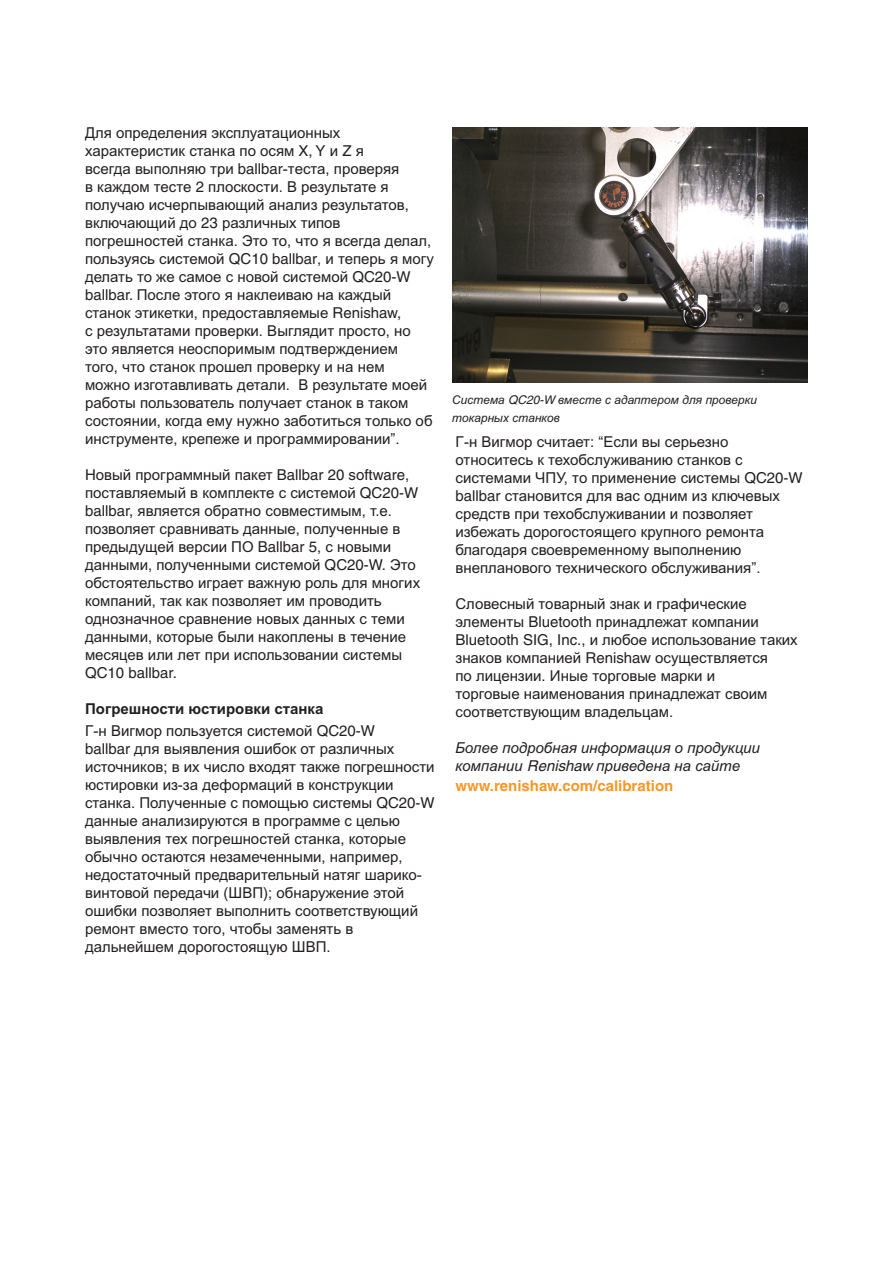
<style>
.page{position:relative;width:893px;height:1263px;background:#fff}
.page>*{position:absolute;margin:0;border:0;box-sizing:border-box;transform-origin:0 0}
.t1{font:15px/18px "Arial Cyr";color:#231f20}
.t2{font:15px/18px "Arial Cyr MT Inclined";color:#231f20}
.t3{font:700 15px "Helvetica";color:#f79727}
.t4{font:700 15px "Arial Cyr";color:#231f20}
.t5{font:12px/18px "Arial Cyr MT Inclined";color:#231f20}
.s1{font-family:"Helvetica"}
.s2{font-family:"Helvetica";font-style:italic}
</style>
<div class="page">
<img style="left:452px;top:128px;width:356px;height:255px">
<p class="t1" style="left:85px;top:124px;width:351px">Для определения эксплуатационных характеристик станка по осям <span class="s1">X, Y</span> и <span class="s1">Z</span> я<br>всегда выполняю три <span class="s1">ballbar</span>-теста, проверяя<br>в каждом тесте <span class="s1">2</span> плоскости. В результате я получаю исчерпывающий анализ результатов, включающий до <span class="s1">23</span> различных типов погрешностей станка. Это то, что я всегда делал, пользуясь системой <span class="s1">QC10 ballbar</span>, и теперь я могу делать то же самое с новой системой <span class="s1">QC20-W ballbar.</span> После этого я наклеиваю на каждый станок этикетки, предоставляемые <span class="s1">Renishaw,<br></span>с результатами проверки. Выглядит просто, но это является неоспоримым подтверждением того, что станок прошел проверку и на нем<br>можно изготавливать детали. В результате моей работы пользователь получает станок в таком состоянии, когда ему нужно заботиться только об инструменте, крепеже и программировании”.</p>
<p class="t1" style="left:85px;top:466px;width:337px">Новый программный пакет <span class="s1">Ballbar 20 software</span>, поставляемый в комплекте с системой <span class="s1">QC20-W ballbar,</span> является обратно совместимым, т.е. позволяет сравнивать данные, полученные в предыдущей версии ПО <span class="s1">Ballbar 5</span>, с новыми данными, полученными системой <span class="s1">QC20-W.</span> Это обстоятельство играет важную роль для многих компаний, так как позволяет им проводить однозначное сравнение новых данных с теми данными, которые были накоплены в течение месяцев или лет при использовании системы <span class="s1">QC10 ballbar.</span></p>
<p class="t4" style="left:85px;top:700px;width:240px">Погрешности юстировки станка</p>
<p class="t1" style="left:85px;top:722px;width:351px">Г-н Вигмор пользуется системой <span class="s1">QC20-W<br>ballbar</span> для выявления ошибок от различных источников; в их число входят также погрешности юстировки из-за деформаций в конструкции станка. Полученные с помощью системы <span class="s1">QC20-W </span>данные анализируются в программе с целью выявления тех погрешностей станка, которые обычно остаются незамеченными, например, недостаточный предварительный натяг шарико&shy;винтовой передачи (ШВП); обнаружение этой ошибки позволяет выполнить соответствующий ремонт вместо того, чтобы заменять в дальнейшем дорогостоящую ШВП.</p>
<p class="t5" style="left:452px;top:390px;width:307px">Система <span class="s2">QC20-W</span> вместе с адаптером для проверки токарных станков</p>
<p class="t1" style="left:455px;top:433px;width:349px">Г-н Вигмор считает: “Если вы серьезно относитесь к техобслуживанию станков с системами ЧПУ, то применение системы <span class="s1">QC20-W ballbar</span> становится для вас одним из ключевых средств при техобслуживании и позволяет избежать дорогостоящего крупного ремонта благодаря своевременному выполнению внепланового технического обслуживания”.</p>
<p class="t1" style="left:455px;top:595px;width:344px">Словесный товарный знак и графические элементы <span class="s1">Bluetooth</span> принадлежат компании <span class="s1">Bluetooth SIG, Inc.</span>, и любое использование таких знаков компанией <span class="s1">Renishaw</span> осуществляется<br>по лицензии. Иные торговые марки и<br>торговые наименования принадлежат своим соответствующим владельцам.</p>
<p class="t2" style="left:455px;top:739px;width:306px">Более подробная информация о продукции компании <span class="s2">Renishaw</span> приведена на сайте</p>
<p class="t3" style="left:455px;top:776px;width:219px">www.renishaw.com/calibration</p>
</div>
